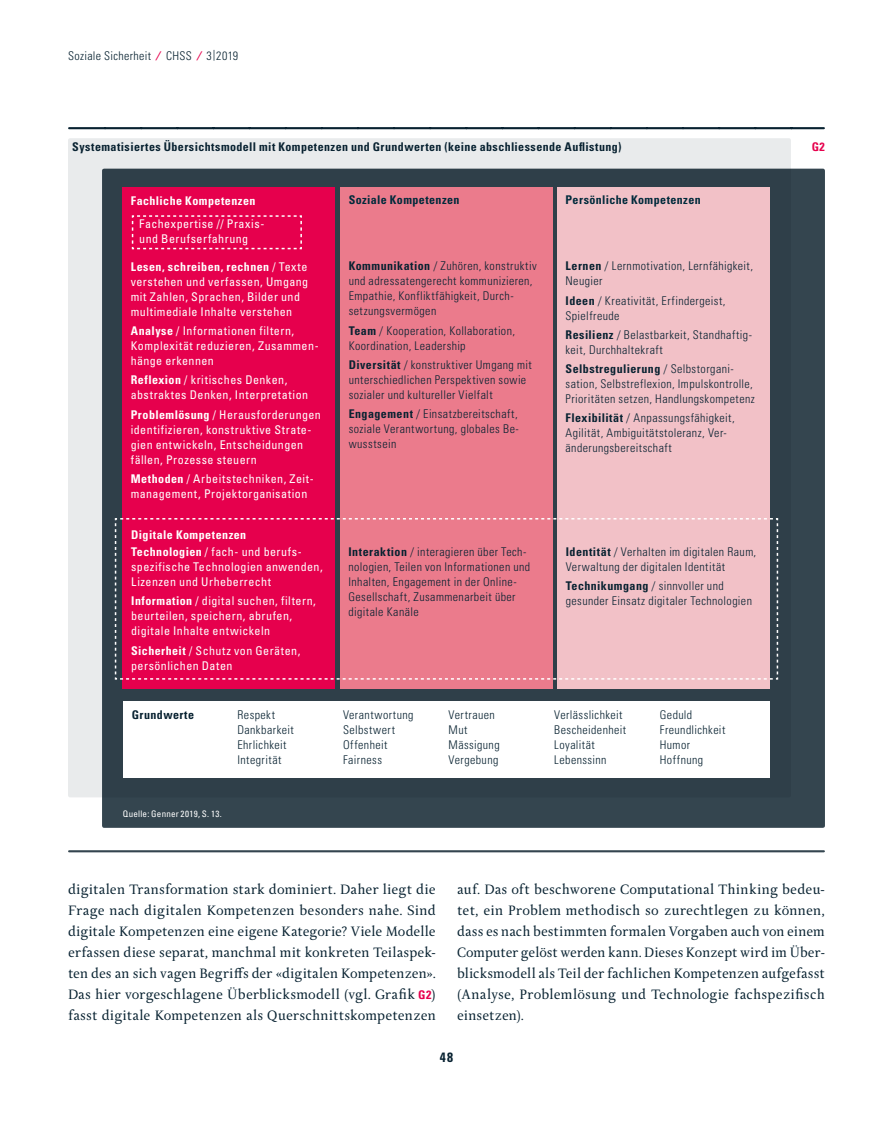
<style>
.page{position:relative;width:893px;height:1127px;background:#fff}
.page>*{position:absolute;margin:0;border:0;box-sizing:border-box;transform-origin:0 0}
.t1{font:14.7px/21px "Delicato Pro";color:#082231;text-align:justify}
.t2{font:700 condensed 13.5px "Univers LT Std";color:#082231}
.t3{font:300 condensed 12px/15px "Univers LT Std";letter-spacing:.035em;color:#082231}
.t4{font:condensed 12px/15px "Univers LT Std";letter-spacing:.04em;color:#fff}
.t5{font:700 condensed 12px "Univers LT Std";letter-spacing:.035em;color:#082231}
.t6{font:700 condensed 12px "Univers LT Std";letter-spacing:.03em;color:#002a3b}
.t7{font:700 condensed 12px "Univers LT Std";letter-spacing:.035em;color:#fff}
.t8{font:700 condensed 12px "Univers LT Std";color:#e6004d}
.t9{font:condensed 9px "Univers LT Std";letter-spacing:.02em;color:#fff}
.s1{font-weight:700;font-stretch:normal;color:#e6004d}
.s2{font-size:10.8px}
.s3{font-weight:700}
.s4{font-family:"Univers LT Std";font-weight:700;font-stretch:condensed;font-size:12px;color:#e6004d}
</style>
<div class="page">
<div style="left:68px;top:138px;width:723px;height:659px;background:#e9ebec;border-radius:2px"></div>
<div style="left:102px;top:169px;width:723px;height:659px;background:#34454f;border-radius:2px"></div>
<hr style="left:69px;top:850px;width:755px;height:2px;background:#34454f">
<svg style="left:69px;top:127px;width:755px;height:2px;background:#162e3c"></svg>
<div style="left:122px;top:187px;width:213px;height:502px;background:#e6004d"></div>
<svg style="left:131px;top:215px;width:171px;height:35px"></svg>
<div style="left:340px;top:187px;width:213px;height:502px;background:#eb7b8c"></div>
<div style="left:557px;top:187px;width:213px;height:502px;background:#f2c1c7"></div>
<svg style="left:114px;top:518px;width:665px;height:162px"></svg>
<div style="left:123px;top:702px;width:647px;height:76px;background:#fff"></div>
<p class="t3" style="left:68px;top:48px;width:172px">Soziale Sicherheit <span class="s1">⁄</span> CHSS <span class="s1">⁄</span> 3<span class="s2">|</span>2019</p>
<h2 class="t5" style="left:72px;top:140px;width:551px">Systematisiertes Übersichtsmodell mit Kompetenzen und Grundwerten (keine abschliessende Auflistung)</h2>
<h2 class="t8" style="left:812px;top:140px;width:15px">G2</h2>
<h2 class="t7" style="left:131px;top:193px;width:126px">Fachliche Kompetenzen</h2>
<p class="t4" style="left:139px;top:216px;width:127px">Fachexpertise // Praxis&shy;und Berufserfahrung</p>
<p class="t4" style="left:131px;top:259px;width:179px"><span class="s3">Lesen, schreiben, rechnen</span> / Texte verstehen und verfassen, Umgang mit Zahlen, Sprachen, Bilder und multimediale Inhalte verstehen</p>
<p class="t4" style="left:131px;top:323px;width:189px"><span class="s3">Analyse</span> / Informationen filtern,<br>Komplexität reduzieren, Zusammen&shy;hänge erkennen</p>
<p class="t4" style="left:131px;top:372px;width:179px"><span class="s3">Reflexion</span> / kritisches Denken, abstraktes Denken, Interpretation</p>
<p class="t4" style="left:131px;top:407px;width:192px"><span class="s3">Problemlösung</span> / Herausforderungen identifizieren, konstruktive Strate&shy;gien entwickeln, Entscheidungen fällen, Prozesse steuern</p>
<p class="t4" style="left:131px;top:471px;width:184px"><span class="s3">Methoden</span> / Arbeitstechniken, Zeit&shy;management, Projektorganisation</p>
<h2 class="t7" style="left:131px;top:527px;width:117px">Digitale Kompetenzen</h2>
<p class="t4" style="left:131px;top:544px;width:193px"><span class="s3">Technologien</span> / fach- und berufs&shy;spezifische Technologien anwenden,<br>Lizenzen und Urheberrecht</p>
<p class="t4" style="left:131px;top:593px;width:186px"><span class="s3">Information</span> / digital suchen, filtern, beurteilen, speichern, abrufen, digitale Inhalte entwickeln</p>
<p class="t4" style="left:131px;top:642px;width:171px"><span class="s3">Sicherheit</span> / Schutz von Geräten, persönlichen Daten</p>
<h2 class="t5" style="left:132px;top:707px;width:64px">Grundwerte</h2>
<p class="t3" style="left:237px;top:707px;width:39px">Respekt</p>
<p class="t3" style="left:237px;top:722px;width:58px">Dankbarkeit</p>
<p class="t3" style="left:237px;top:737px;width:51px">Ehrlichkeit</p>
<p class="t3" style="left:237px;top:752px;width:46px">Integrität</p>
<p class="t9" style="left:123px;top:808px;width:100px">Quelle: Genner 2019, S. 13.</p>
<h2 class="t6" style="left:349px;top:193px;width:112px">Soziale Kompetenzen</h2>
<p class="t3" style="left:349px;top:259px;width:190px"><span class="s3">Kommunikation</span> / Zuhören, konstruktiv und adressatengerecht kommunizieren, Empathie, Konfliktfähigkeit, Durch&shy;setzungsvermögen</p>
<p class="t3" style="left:349px;top:323px;width:168px"><span class="s3">Team</span> / Kooperation, Kollaboration,<br>Koordination, Leadership</p>
<p class="t3" style="left:349px;top:357px;width:185px"><span class="s3">Diversität</span> / konstruktiver Umgang mit unterschiedlichen Perspektiven sowie sozialer und kultureller Vielfalt</p>
<p class="t3" style="left:349px;top:406px;width:172px;text-align:justify"><span class="s3">Engagement</span> / Einsatzbereitschaft, soziale Verantwortung, globales Be&shy;wusstsein</p>
<h2 class="t6" style="left:566px;top:193px;width:137px">Persönliche Kompetenzen</h2>
<p class="t3" style="left:566px;top:259px;width:189px"><span class="s3">Lernen</span> / Lernmotivation, Lernfähigkeit,<br>Neugier</p>
<p class="t3" style="left:566px;top:293px;width:162px"><span class="s3">Ideen</span> / Kreativität, Erfindergeist,<br>Spielfreude</p>
<p class="t3" style="left:566px;top:327px;width:188px"><span class="s3">Resilienz</span> / Belastbarkeit, Standhaftig&shy;keit, Durchhaltekraft</p>
<p class="t3" style="left:566px;top:361px;width:191px"><span class="s3">Selbstregulierung</span> / Selbstorgani&shy;sation, Selbstreflexion, Impulskontrolle,<br>Prioritäten setzen, Handlungskompetenz</p>
<p class="t3" style="left:566px;top:411px;width:171px"><span class="s3">Flexibilität</span> / Anpassungsfähigkeit,<br>Agilität, Ambiguitätstoleranz, Ver&shy;änderungsbereitschaft</p>
<p class="t3" style="left:348px;top:544px;width:183px"><span class="s3">Interaktion</span> / interagieren über Tech&shy;nologien, Teilen von Informationen und Inhalten, Engagement in der Online-- Gesellschaft, Zusammenarbeit über digitale Kanäle</p>
<p class="t3" style="left:566px;top:544px;width:192px"><span class="s3">Identität</span> / Verhalten im digitalen Raum,<br>Verwaltung der digitalen Identität</p>
<p class="t3" style="left:566px;top:578px;width:188px"><span class="s3">Technikumgang</span> / sinnvoller und gesunder Einsatz digitaler Technologien</p>
<p class="t3" style="left:343px;top:707px;width:72px">Verantwortung</p>
<p class="t3" style="left:343px;top:722px;width:54px">Selbstwert</p>
<p class="t3" style="left:343px;top:737px;width:46px">Offenheit</p>
<p class="t3" style="left:343px;top:752px;width:41px">Fairness</p>
<p class="t3" style="left:449px;top:707px;width:48px">Vertrauen</p>
<p class="t3" style="left:449px;top:722px;width:20px">Mut</p>
<p class="t3" style="left:449px;top:737px;width:53px">Mässigung</p>
<p class="t3" style="left:449px;top:752px;width:51px">Vergebung</p>
<p class="t3" style="left:554px;top:707px;width:70px">Verlässlichkeit</p>
<p class="t3" style="left:554px;top:722px;width:74px">Bescheidenheit</p>
<p class="t3" style="left:554px;top:737px;width:42px">Loyalität</p>
<p class="t3" style="left:554px;top:752px;width:54px">Lebenssinn</p>
<p class="t3" style="left:660px;top:707px;width:34px">Geduld</p>
<p class="t3" style="left:660px;top:722px;width:67px">Freundlichkeit</p>
<p class="t3" style="left:660px;top:737px;width:32px">Humor</p>
<p class="t3" style="left:660px;top:752px;width:45px">Hoffnung</p>
<p class="t1" style="left:68px;top:879px;width:369px">digitalen Transformation stark dominiert. Daher liegt die Frage nach digitalen Kompetenzen besonders nahe. Sind digitale Kompetenzen eine eigene Kategorie? Viele Modelle erfassen diese separat, manchmal mit konkreten Teilaspek&shy;ten des an sich vagen Begriffs der «digitalen Kompetenzen».<br>Das hier vorgeschlagene Überblicksmodell (vgl. Grafik <span class="s4">G2</span>) fasst digitale Kompetenzen als Querschnittskompetenzen</p>
<p class="t1" style="left:457px;top:879px;width:369px">auf. Das oft beschworene Computational Thinking bedeu&shy;tet, ein Problem methodisch so zurechtlegen zu können, dass es nach bestimmten formalen Vorgaben auch von einem Computer gelöst werden kann. Dieses Konzept wird im Über&shy;blicksmodell als Teil der fachlichen Kompetenzen aufgefasst (Analyse, Problemlösung und Technologie fachspezifisch einsetzen).</p>
<p class="t2" style="left:440px;top:1049px;width:15px">48</p>
</div>
